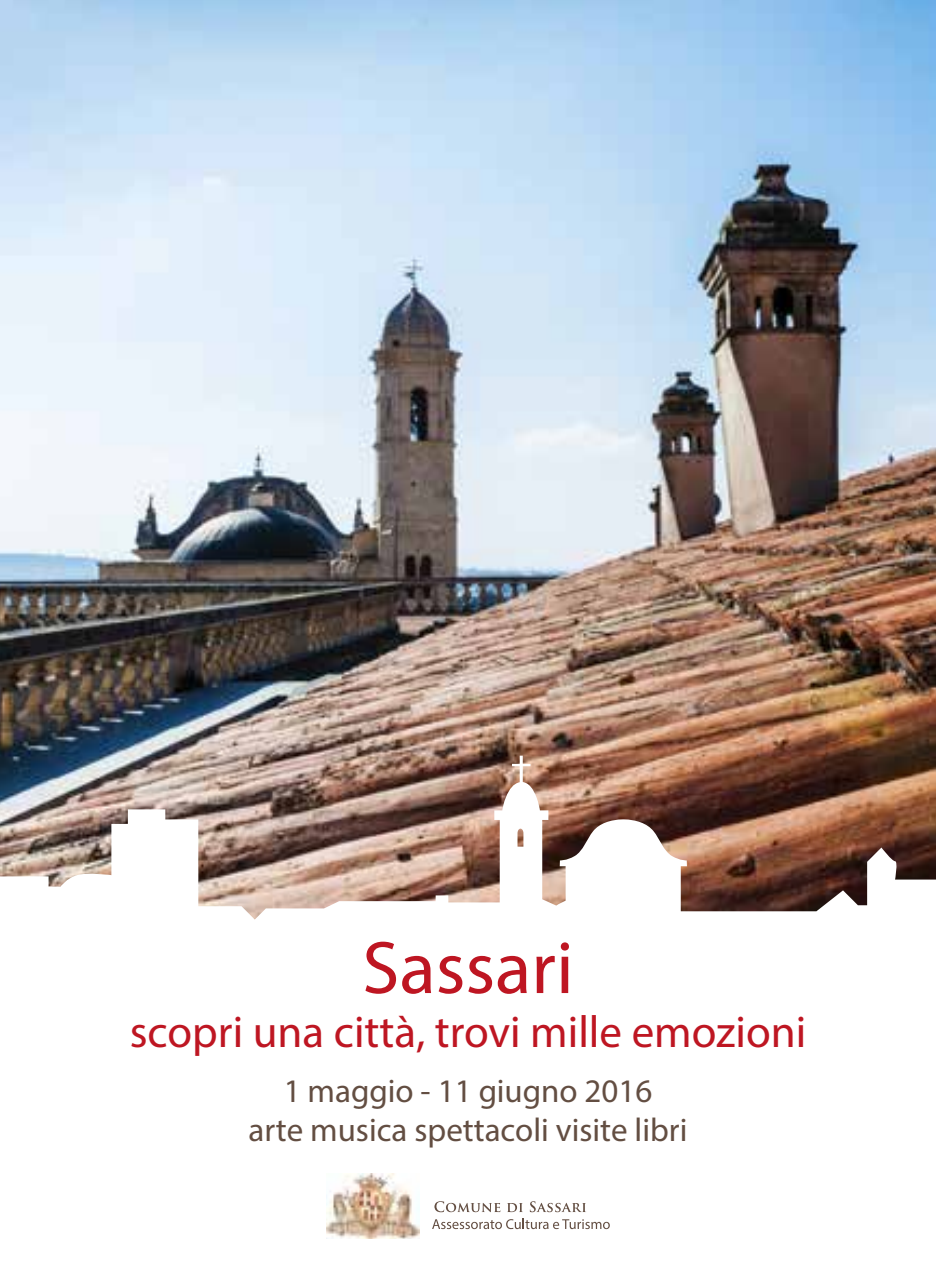
<style>
.page{position:relative;width:936px;height:1276px;background:#fff}
.page>*{position:absolute;margin:0;border:0;box-sizing:border-box;transform-origin:0 0}
.t1{font:75px "Myriad Pro";color:#be1622}
.t2{font:45px "Myriad Pro";color:#be1622}
.t3{font:33px/39.6px "Myriad Pro";color:#634e42;text-align:center}
</style>
<div class="page">
<img style="left:0;top:0;width:935px;height:755px">
<svg style="left:0;top:755px;width:935px;height:484px"></svg>
<svg style="left:434px;top:1201px;width:66px;height:11px"></svg>
<svg style="left:507px;top:1203px;width:16px;height:9px"></svg>
<svg style="left:530px;top:1201px;width:56px;height:11px"></svg>
<img style="left:326px;top:1174px;width:93px;height:64px">
<svg style="left:432px;top:1219px;width:68px;height:10px"></svg>
<svg style="left:506px;top:1218px;width:102px;height:11px"></svg>
<h1 class="t1" style="left:362px;top:921px;width:213px">Sassari</h1>
<h2 class="t2" style="left:130px;top:1004px;width:678px">scopri una città, trovi mille emozioni</h2>
<p class="t3" style="left:248px;top:1070px;width:440px">1 maggio - 11 giugno 2016<br>arte musica spettacoli visite libri</p>
</div>
